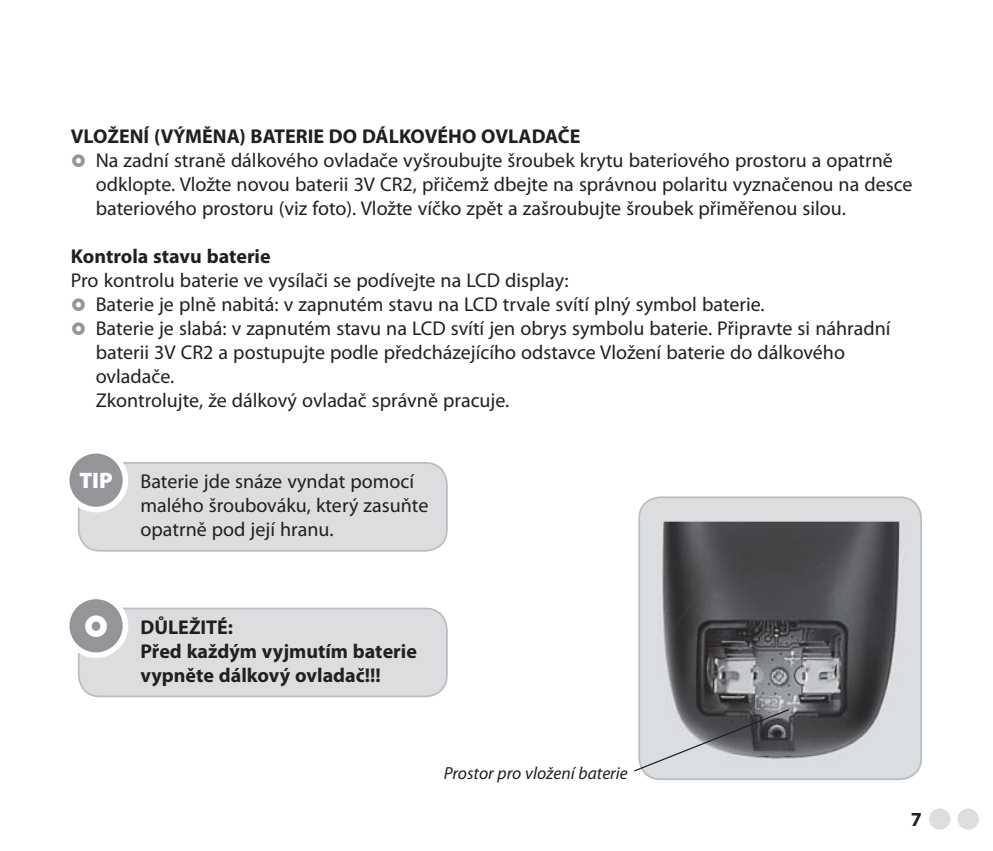
<style>
.page{position:relative;width:993px;height:851px;background:#fff}
.page>*{position:absolute;margin:0;border:0;box-sizing:border-box;transform-origin:0 0}
.t1{font:20px/24px "Myriad Pro";color:#231f20}
.t2{font:700 20px/24px "Myriad Pro";color:#231f20}
.t3{font:italic 17.5px "Myriad Pro";color:#231f20}
.s1{font-weight:900;font-size:22.5px;color:#fff}
</style>
<div class="page">
<div style="left:79px;top:463px;width:368px;height:87px;background:#dcddde;border-radius:21px"></div>
<div style="left:78px;top:462px;width:369px;height:89px;border:2px solid #bbbdc0;border-radius:21px"></div>
<div style="left:67px;top:450px;width:58px;height:59px;background:#939598;border-radius:50%"></div>
<div style="left:64px;top:448px;width:64px;height:64px;border:6px solid #fff;border-radius:50%"></div>
<div style="left:928px;top:808px;width:22px;height:21px;background:#dcddde;border-radius:50%"></div>
<div style="left:957px;top:808px;width:21px;height:21px;background:#dcddde;border-radius:50%"></div>
<div style="left:639px;top:497px;width:281px;height:282px;background:#dcddde;border-radius:21px"></div>
<img style="left:643px;top:521px;width:277px;height:258px">
<div style="left:638px;top:496px;width:283px;height:284px;border:2px solid #bbbdc0;border-radius:21px"></div>
<svg style="left:634px;top:708px;width:156px;height:64px"></svg>
<div style="left:79px;top:608px;width:368px;height:88px;background:#dcddde;border-radius:21px"></div>
<div style="left:78px;top:607px;width:369px;height:90px;border:2px solid #bbbdc0;border-radius:21px"></div>
<div style="left:67px;top:596px;width:58px;height:59px;background:#939598;border-radius:50%"></div>
<div style="left:64px;top:593px;width:64px;height:65px;border:6px solid #fff;border-radius:50%"></div>
<p class="t2" style="left:71px;top:126px;width:511px">VLOŽENÍ (VÝMĚNA) BATERIE DO DÁLKOVÉHO OVLADAČE</p>
<p class="t1" style="left:96px;top:150px;width:818px">Na zadní straně dálkového ovladače vyšroubujte šroubek krytu bateriového prostoru a opatrně odklopte. Vložte novou baterii 3V CR2, přičemž dbejte na správnou polaritu vyznačenou na desce bateriového prostoru (viz foto). Vložte víčko zpět a zašroubujte šroubek přiměřenou silou.</p>
<p class="t2" style="left:71px;top:246px;width:201px">Kontrola stavu baterie</p>
<p class="t1" style="left:96px;top:270px;width:796px;text-indent:-25px">Pro kontrolu baterie ve vysílači se podívejte na LCD display:<br>Baterie je plně nabitá: v zapnutém stavu na LCD trvale svítí plný symbol baterie.<br>Baterie je slabá: v zapnutém stavu na LCD svítí jen obrys symbolu baterie. Připravte si náhradní baterii 3V CR2 a postupujte podle předcházejícího odstavce Vložení baterie do dálkového ovladače.<br>Zkontrolujte, že dálkový ovladač správně pracuje.</p>
<p class="t1" style="left:140px;top:471px;width:289px;text-indent:-61px"><span class="s1">TIP</span> Baterie jde snáze vyndat pomocí malého šroubováku, který zasuňte opatrně pod její hranu.</p>
<p class="t2" style="left:140px;top:617px;width:278px">DŮLEŽITÉ:<br>Před každým vyjmutím baterie vypněte dálkový ovladač!!!</p>
<p class="t3" style="left:443px;top:766px;width:185px">Prostor pro vložení baterie</p>
<p class="t2" style="left:910px;top:809px;width:13px">7</p>
</div>
